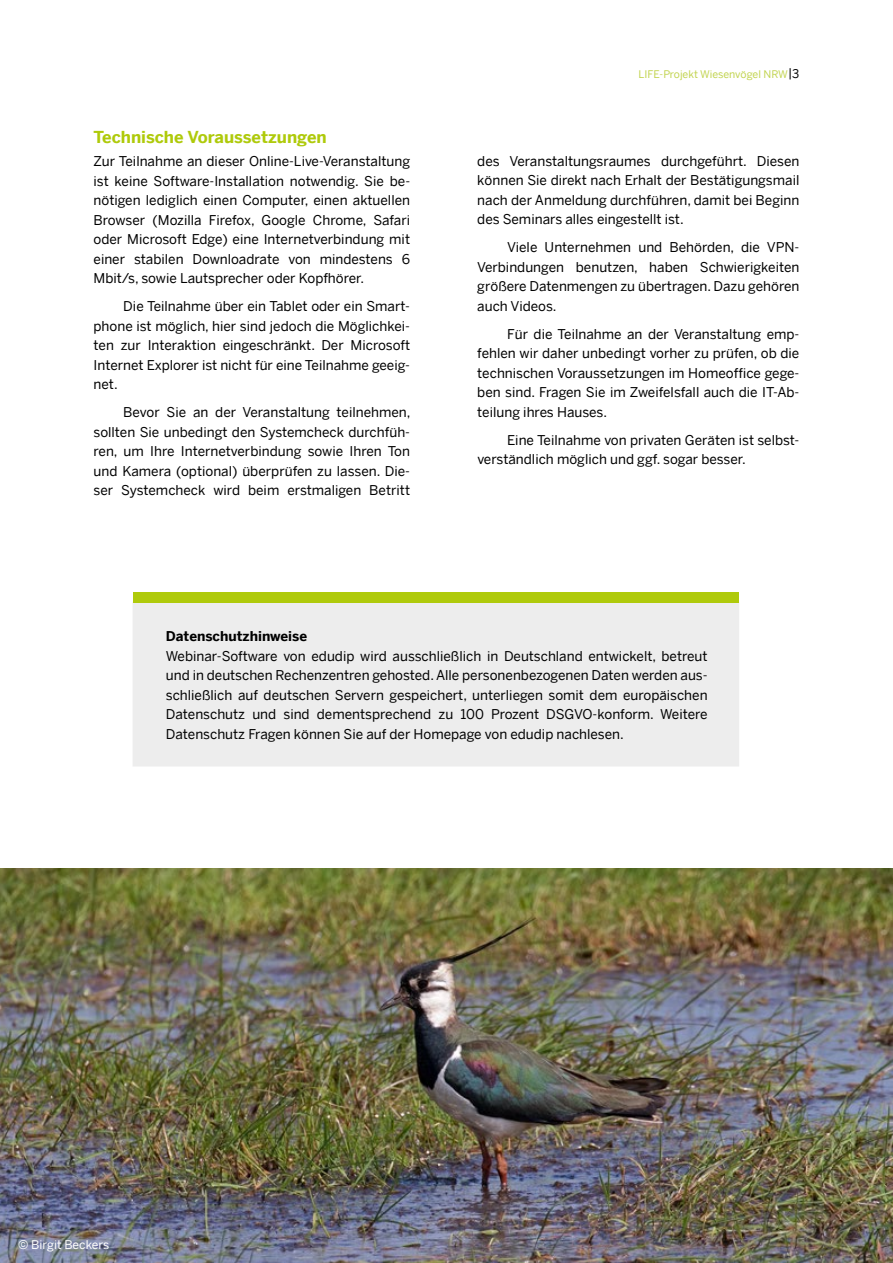
<style>
.page{position:relative;width:893px;height:1263px;background:#fff}
.page>*{position:absolute;margin:0;border:0;box-sizing:border-box;transform-origin:0 0}
.t1{font:700 16.5px "Benton Sans";color:#afca0b}
.t2{font:13.5px/19.5px "Benton Sans";color:#000;text-align:justify}
.t3{font:700 13.5px "Benton Sans";color:#000}
.t4{font:12px "Benton Sans";color:#fffffe}
.t5{font:10.5px "Benton Sans";color:#c2d450}
.s1{font-size:12px;color:#000}
</style>
<div class="page">
<div style="left:133px;top:602px;width:606px;height:164px;background:#ededed"></div>
<div style="left:134px;top:592px;width:605px;height:11px;background:#afca0b"></div>
<img style="left:0;top:868px;width:893px;height:395px">
<p class="t1" style="left:94px;top:127px;width:235px">Technische Voraussetzungen</p>
<p class="t2" style="left:94px;top:152px;width:318px">Zur Teilnahme an dieser Online-Live-Veranstaltung ist keine Software-Installation notwendig. Sie be&shy;nötigen lediglich einen Computer, einen aktuellen Browser (Mozilla Firefox, Google Chrome, Safari oder Microsoft Edge) eine Internetverbindung mit einer stabilen Downloadrate von mindestens 6<br>Mbit/s, sowie Lautsprecher oder Kopfhörer.</p>
<p class="t2" style="left:94px;top:297px;width:318px;text-indent:30px">Die Teilnahme über ein Tablet oder ein Smart&shy;phone ist möglich, hier sind jedoch die Möglichkei&shy;ten zur Interaktion eingeschränkt. Der Microsoft Internet Explorer ist nicht für eine Teilnahme geeig&shy;net.</p>
<p class="t2" style="left:94px;top:403px;width:318px;text-indent:30px">Bevor Sie an der Veranstaltung teilnehmen, sollten Sie unbedingt den Systemcheck durchfüh&shy;ren, um Ihre Internetverbindung sowie Ihren Ton und Kamera (optional) überprüfen zu lassen. Die&shy;ser Systemcheck wird beim erstmaligen Betritt</p>
<p class="t5" style="left:638px;top:68px;width:162px">LIFE-Projekt Wiesenvögel NRW<span class="s1">|3</span></p>
<p class="t2" style="left:477px;top:151px;width:324px">des Veranstaltungsraumes durchgeführt. Diesen können Sie direkt nach Erhalt der Bestätigungsmail nach der Anmeldung durchführen, damit bei Beginn des Seminars alles eingestellt ist.</p>
<p class="t2" style="left:477px;top:237px;width:324px;text-indent:30px">Viele Unternehmen und Behörden, die VPN-Verbindungen benutzen, haben Schwierigkeiten größere Datenmengen zu übertragen. Dazu gehören auch Videos.</p>
<p class="t2" style="left:477px;top:324px;width:324px;text-indent:30px">Für die Teilnahme an der Veranstaltung emp&shy;fehlen wir daher unbedingt vorher zu prüfen, ob die technischen Voraussetzungen im Homeoffice gege&shy;ben sind. Fragen Sie im Zweifelsfall auch die IT-Ab&shy;teilung ihres Hauses.</p>
<p class="t2" style="left:477px;top:430px;width:324px;text-indent:30px">Eine Teilnahme von privaten Geräten ist selbst&shy;verständlich möglich und ggf. sogar besser.</p>
<p class="t3" style="left:166px;top:628px;width:143px">Datenschutzhinweise</p>
<p class="t2" style="left:166px;top:646px;width:543px">Webinar-Software von edudip wird ausschließlich in Deutschland entwickelt, betreut und in deutschen Rechenzentren gehosted. Alle personenbezogenen Daten werden aus&shy;schließlich auf deutschen Servern gespeichert, unterliegen somit dem europäischen Datenschutz und sind dementsprechend zu 100 Prozent DSGVO-konform. Weitere Datenschutz Fragen können Sie auf der Homepage von edudip nachlesen.</p>
<p class="t4" style="left:18px;top:1237px;width:93px">© Birgit Beckers</p>
</div>
